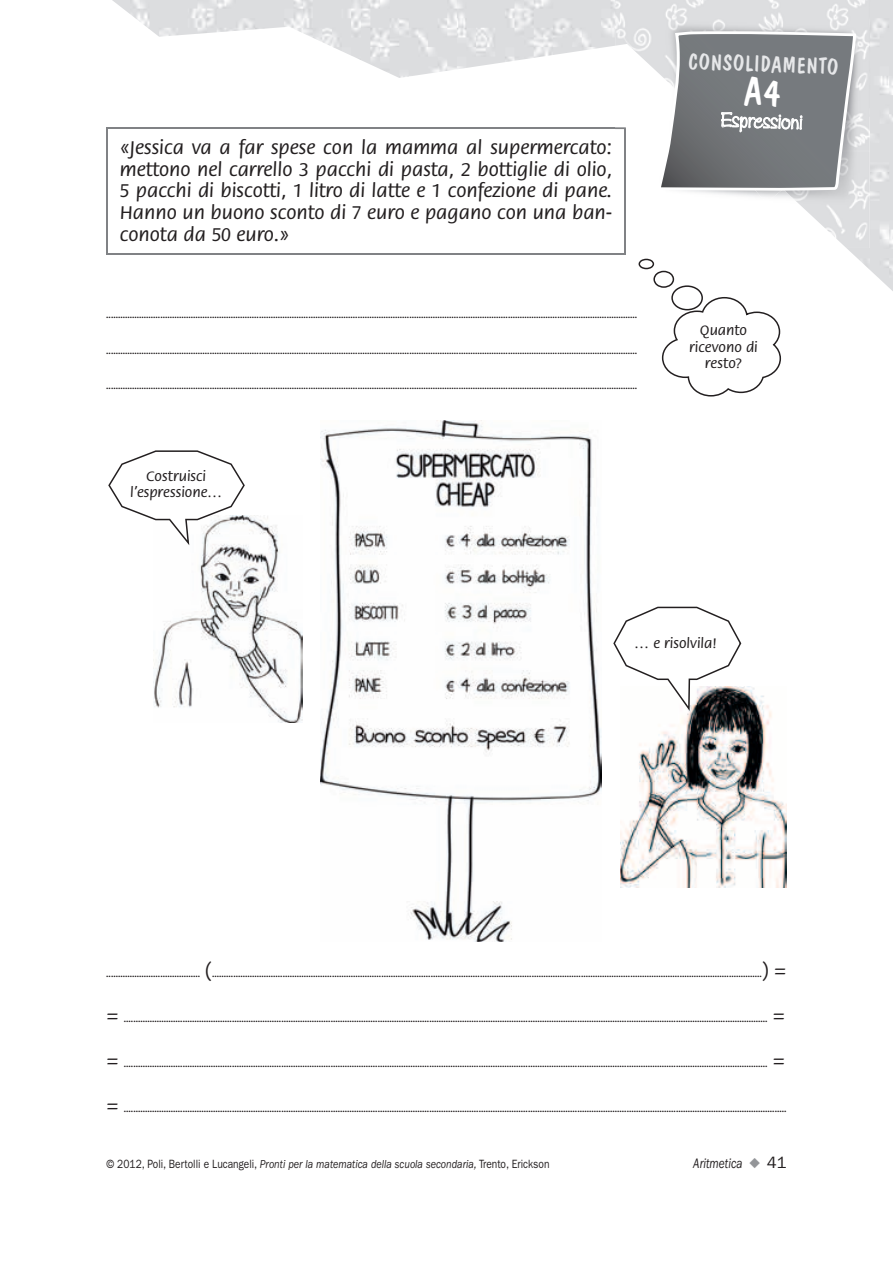
<style>
.page{position:relative;width:893px;height:1263px;background:#fff}
.page>*{position:absolute;margin:0;border:0;box-sizing:border-box;transform-origin:0 0}
.t1{font:22.5px "Dom Casual Std";color:#e6e7e9}
.t2{font:21px "Zipty Do Std";color:#fff}
.t3{font:500 20.25px/21.8px "Flora Std";color:#231f20;text-align:justify}
.t4{font:500 15px/16.5px "Flora Std";color:#231f20;text-align:center}
.t5{font:italic 14.25px "ITC Franklin Gothic Std";color:#231f20;scale:.8 1}
.t6{font:13.8px "Dom Casual Std";color:#e6e7e9}
.t7{font:13.5px "Cronos Pro";color:#231f20}
.t8{font:12px "ITC Franklin Gothic Std";color:#231f20;scale:.85 1}
.s1{font-size:22.5px}
.s2{font-style:italic}
.s3{color:#939598}
.s4{font-style:normal;font-size:16.5px}
</style>
<div class="page">
<img style="left:320px;top:420px;width:282px;height:521px">
<svg style="left:661px;top:291px;width:120px;height:105px"></svg>
<img style="left:112px;top:0;width:781px;height:291px">
<hr style="left:106px;top:128px;width:520px;height:1px;background:#808285">
<hr style="left:106px;top:129px;width:2px;height:124px;background:#808285">
<hr style="left:624px;top:129px;width:2px;height:124px;background:#808285">
<hr style="left:106px;top:253px;width:520px;height:1px;background:#808285">
<img style="left:620px;top:686px;width:167px;height:201px">
<img style="left:615px;top:0;width:255px;height:248px">
<img style="left:154px;top:515px;width:149px;height:208px">
<svg style="left:613px;top:607px;width:128px;height:104px"></svg>
<svg style="left:108px;top:450px;width:137px;height:95px"></svg>
<svg style="left:657px;top:18px;width:207px;height:173px"></svg>
<p class="t3" style="left:120px;top:137px;width:494px">«Jessica va a far spese con la mamma al supermercato: mettono nel carrello 3 pacchi di pasta, 2 bottiglie di olio, 5 pacchi di biscotti, 1 litro di latte e 1 confezione di pane.<br>Hanno un buono sconto di 7 euro e pagano con una ban&shy;conota da 50 euro.»</p>
<p class="t7" style="left:106px;top:306px;width:532px">..................................................................................................................................................................................................................................</p>
<p class="t7" style="left:106px;top:342px;width:532px">..................................................................................................................................................................................................................................</p>
<p class="t7" style="left:106px;top:377px;width:532px">..................................................................................................................................................................................................................................</p>
<p class="t4" style="left:130px;top:468px;width:93px">Costruisci l’espressione…</p>
<p class="t6" style="left:757px;top:78px;width:96px;rotate:-34deg">CONSOLIDAMENTO</p>
<h1 class="t1" style="left:689px;top:48px;width:152px;rotate:2deg">CONSOLIDAMENTO</h1>
<h2 class="t2" style="left:721px;top:107px;width:83px;rotate:2deg">Espressioni</h2>
<p class="t4" style="left:689px;top:323px;width:70px">Quanto ricevono di resto?</p>
<p class="t4" style="left:634px;top:635px;width:85px">… e risolvila!</p>
<p class="t7" style="left:106px;top:965px;width:682px">........................................ <span class="s1">(</span>..........................................................................................................................................................................................................................................<span class="s1">) =</span></p>
<p class="t7" style="left:106px;top:1010px;width:680px"><span class="s1">=</span> .................................................................................................................................................................................................................................................................................. <span class="s1">=</span></p>
<p class="t7" style="left:106px;top:1055px;width:680px"><span class="s1">=</span> .................................................................................................................................................................................................................................................................................. <span class="s1">=</span></p>
<p class="t7" style="left:106px;top:1100px;width:682px"><span class="s1">=</span> ..........................................................................................................................................................................................................................................................................................</p>
<p class="t8" style="left:106px;top:1157px;width:523px">© 2012, poli, Bertolli e lucangeli, <span class="s2">Pronti per la matematica della scuola secondaria,</span> trento, Erickson</p>
<p class="t5" style="left:693px;top:1155px;width:118px">Aritmetica <span class="s3">◆</span> <span class="s4">41</span></p>
</div>
